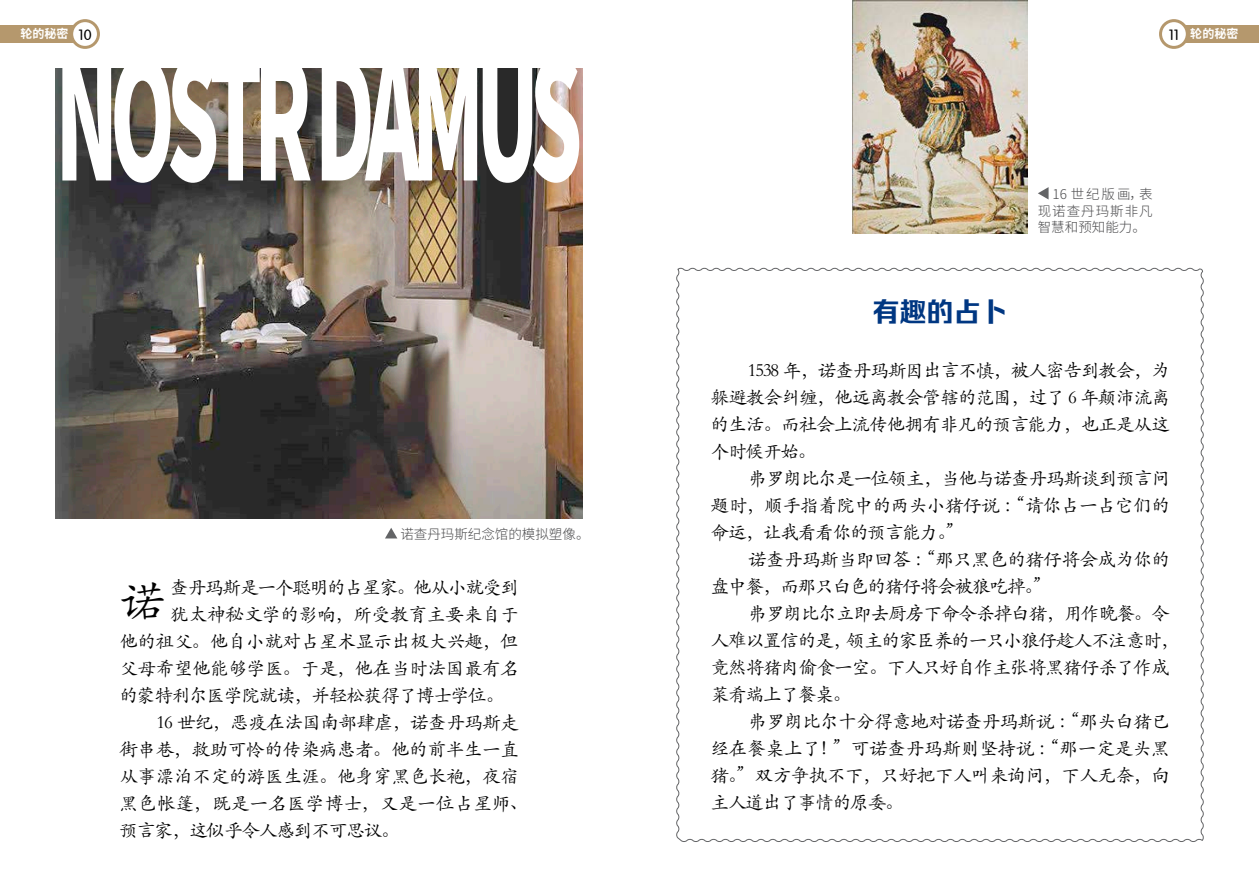
<style>
.page{position:relative;width:1259px;height:893px;background:#fff}
.page>*{position:absolute;margin:0;border:0;box-sizing:border-box;transform-origin:0 0}
.t1{font:800 165px "Source Han Sans CN";letter-spacing:-.1em;color:#fff;scale:.5 1}
.t2{font:45.75px "ST Kaiti";color:#000}
.t3{font:27px "FZRUIZH CUJW GB1 0";color:#003782}
.t4{font:18.75px/27px "ST Kaiti";letter-spacing:-.055em;color:#000;text-align:justify}
.t5{font:18.75px "ST Kaiti";letter-spacing:-.03em;color:#000}
.t6{font:18.75px "ST Kaiti";color:#000}
.t7{font:18.75px "ST Kaiti";letter-spacing:-.02em;color:#000}
.t8{font:300 13.5px/16.4px "Source Han Sans CN";color:#4b4b4d;text-align:justify}
.t9{font:700 12px "Source Han Sans CN";color:#fff}
.s1{font-family:"FZY3 JW GB1 0";font-weight:400;font-size:14.7px;color:#000}
</style>
<div class="page">
<div style="left:1174px;top:26px;width:85px;height:17px;background:#b5986d"></div>
<div style="left:1160px;top:21px;width:27px;height:26px;background:#fff;border-radius:50%"></div>
<div style="left:1159px;top:19px;width:29px;height:30px;border:3px solid #b5986d;border-radius:50%"></div>
<div style="left:0;top:26px;width:85px;height:17px;background:#b5986d"></div>
<div style="left:72px;top:21px;width:26px;height:26px;background:#fff;border-radius:50%"></div>
<div style="left:70px;top:19px;width:30px;height:30px;border:3px solid #b5986d;border-radius:50%"></div>
<img style="left:55px;top:68px;width:528px;height:451px">
<svg style="left:676px;top:267px;width:528px;height:575px"></svg>
<img style="left:852px;top:0;width:175px;height:234px">
<svg style="left:1038px;top:187px;width:10px;height:12px"></svg>
<svg style="left:385px;top:528px;width:12px;height:10px"></svg>
<p class="t9" style="left:21px;top:27px;width:72px">轮的秘密 <span class="s1">10</span></p>
<p class="t9" style="left:1168px;top:27px;width:71px"><span class="s1">11</span> 轮的秘密</p>
<h1 class="t1" style="left:55px;top:27px;width:1055px">NOSTR DAMUS</h1>
<p class="t8" style="left:400px;top:526px;width:191px">诺查丹玛斯纪念馆的模拟塑像。</p>
<h2 class="t2" style="left:119px;top:570px;width:47px">诺</h2>
<p class="t4" style="left:170px;top:573px;width:350px">查丹玛斯是一个聪明的占星家。他从小就受到</p>
<p class="t7" style="left:170px;top:602px;width:350px">犹太神秘文学的影响，所受教育主要来自于</p>
<p class="t5" style="left:119px;top:629px;width:401px">他的祖父。他自小就对占星术显示出极大兴趣，但</p>
<p class="t5" style="left:119px;top:656px;width:401px">父母希望他能够学医。于是，他在当时法国最有名</p>
<p class="t4" style="left:119px;top:681px;width:386px">的蒙特利尔医学院就读，并轻松获得了博士学位。</p>
<p class="t4" style="left:157px;top:708px;width:364px">16 世纪，恶疫在法国南部肆虐，诺查丹玛斯走</p>
<p class="t5" style="left:119px;top:737px;width:401px">街串巷，救助可怜的传染病患者。他的前半生一直</p>
<p class="t5" style="left:119px;top:764px;width:401px">从事漂泊不定的游医生涯。他身穿黑色长袍，夜宿</p>
<p class="t6" style="left:119px;top:791px;width:411px">黑色帐篷，既是一名医学博士，又是一位占星师、</p>
<p class="t4" style="left:119px;top:816px;width:282px">预言家，这似乎令人感到不可思议。</p>
<p class="t8" style="left:1037px;top:186px;width:116px;text-indent:15px">16 世纪版画，表现诺查丹玛斯非凡智慧和预知能力。</p>
<h3 class="t3" style="left:872px;top:297px;width:136px">有趣的占卜</h3>
<p class="t4" style="left:710px;top:356px;width:461px;text-indent:38px">1538 年，诺查丹玛斯因出言不慎，被人密告到教会，为躲避教会纠缠，他远离教会管辖的范围，过了 6 年颠沛流离的生活。而社会上流传他拥有非凡的预言能力，也正是从这个时候开始。</p>
<p class="t4" style="left:710px;top:464px;width:461px;text-indent:38px">弗罗朗比尔是一位领主，当他与诺查丹玛斯谈到预言问题时，顺手指着院中的两头小猪仔说：“请你占一占它们的命运，让我看看你的预言能力。”</p>
<p class="t4" style="left:710px;top:545px;width:461px;text-indent:38px">诺查丹玛斯当即回答：“那只黑色的猪仔将会成为你的盘中餐，而那只白色的猪仔将会被狼吃掉。”</p>
<p class="t4" style="left:710px;top:599px;width:470px;text-align:left;text-indent:38px">弗罗朗比尔立即去厨房下命令杀掉白猪，用作晚餐。令人难以置信的是，领主的家臣养的一只小狼仔趁人不注意时，竟然将猪肉偷食一空。下人只好自作主张将黑猪仔杀了作成菜肴端上了餐桌。</p>
<p class="t4" style="left:710px;top:707px;width:461px;text-indent:38px">弗罗朗比尔十分得意地对诺查丹玛斯说：“那头白猪已经在餐桌上了！”可诺查丹玛斯则坚持说：“那一定是头黑猪。”双方争执不下，只好把下人叫来询问，下人无奈，向主人道出了事情的原委。</p>
</div>
